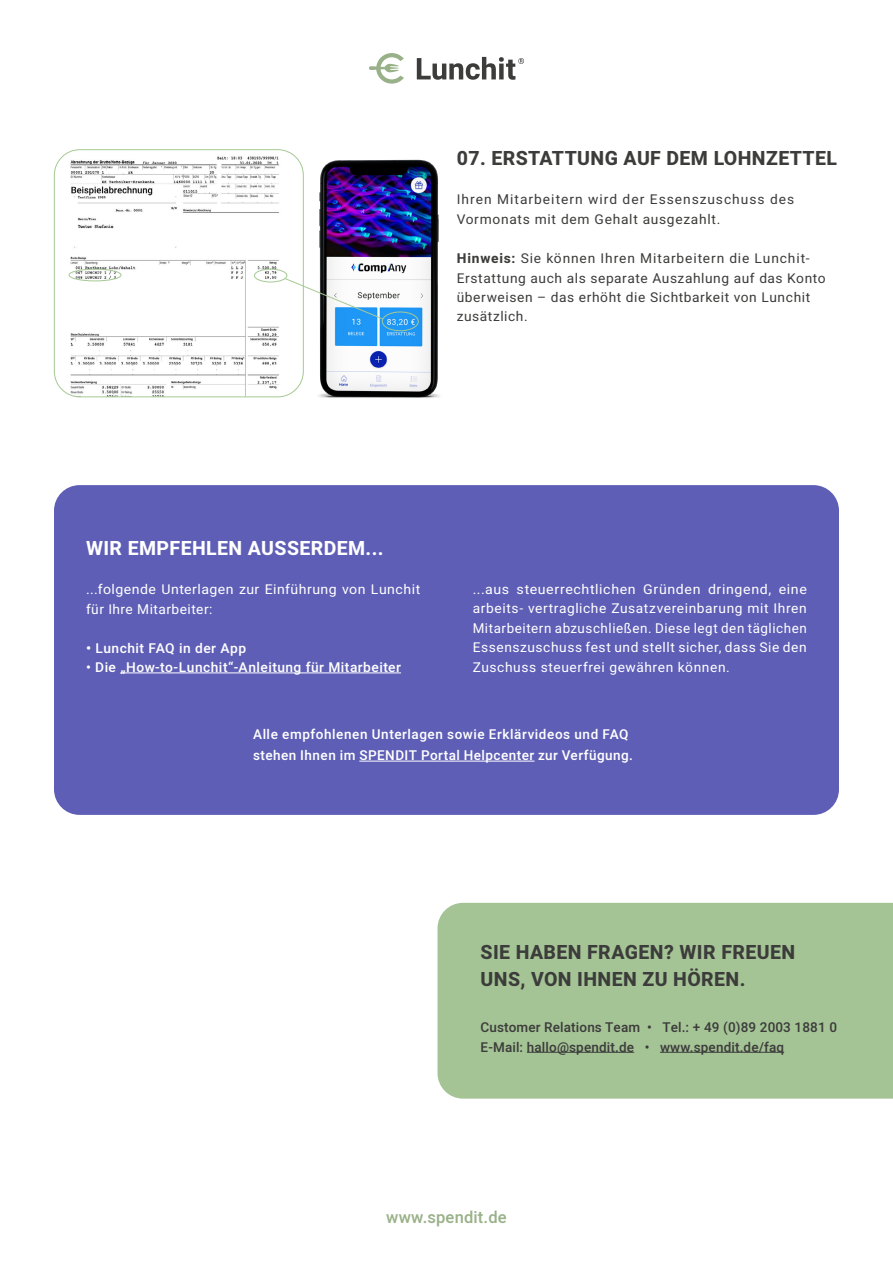
<style>
.page{position:relative;width:893px;height:1263px;background:#fff}
.page>*{position:absolute;margin:0;border:0;box-sizing:border-box;transform-origin:0 0}
.t1{font:800 19.5px/27px "Heebo";letter-spacing:.02em;color:#3c3c3b}
.t2{font:700 19.5px "Heebo";letter-spacing:.02em;color:#fff}
.t3{font:500 16.5px "Heebo";letter-spacing:.01em;color:#99b189}
.t4{font:13.5px/19.5px "Heebo";letter-spacing:.035em;color:#fff;scale:1.05 1}
.t5{font:500 13.5px/21px "Heebo";letter-spacing:.035em;color:#fff}
.t6{font:13.5px/19.5px "Heebo";letter-spacing:.05em;color:#3c3c3b}
.t7{font:500 13.5px/19.5px "Heebo";letter-spacing:.01em;color:#3c3c3b}
.t8{font:13.5px/19.5px "Heebo";letter-spacing:.07em;color:#3c3c3b}
.s1{font-weight:700}
.s2{font-weight:800}
</style>
<div class="page">
<svg style="left:369px;top:53px;width:35px;height:31px"></svg>
<svg style="left:417px;top:57px;width:107px;height:23px"></svg>
<div style="left:54px;top:485px;width:785px;height:330px;background:#5e5eb6;border-radius:26px"></div>
<div style="left:437px;top:903px;width:456px;height:196px;background:#a5c496"></div>
<hr style="left:527px;top:1052px;width:107px;height:1px;background:#3c3c3b">
<hr style="left:660px;top:1052px;width:124px;height:1px;background:#3c3c3b">
<hr style="left:120px;top:672px;width:281px;height:1px;background:#fff">
<img style="left:54px;top:151px;width:249px;height:246px">
<div style="left:54px;top:149px;width:250px;height:248px;border:1px solid #a5c994;border-radius:26px"></div>
<img style="left:319px;top:159px;width:121px;height:239px">
<div style="left:382px;top:312px;width:37px;height:19px;border:1px solid #a5c994;border-radius:50%"></div>
<div style="left:254px;top:269px;width:33px;height:13px;border:1px solid #a5c994;border-radius:50%"></div>
<div style="left:69px;top:269px;width:52px;height:12px;border:1px solid #a5c994;border-radius:50%"></div>
<svg style="left:284px;top:277px;width:100px;height:43px"></svg>
<hr style="left:359px;top:761px;width:175px;height:1px;background:#fff">
<h1 class="t1" style="left:457px;top:146px;width:382px">07. ERSTATTUNG AUF DEM LOHNZETTEL</h1>
<p class="t8" style="left:457px;top:190px;width:339px">Ihren Mitarbeitern wird der Essenszuschuss des<br>Vormonats mit dem Gehalt ausgezahlt.</p>
<p class="t6" style="left:457px;top:248px;width:370px"><span class="s1">Hinweis:</span> Sie können Ihren Mitarbeitern die Lunchit-Erstattung auch als separate Auszahlung auf das Konto überweisen – das erhöht die Sichtbarkeit von Lunchit zusätzlich.</p>
<h1 class="t2" style="left:86px;top:535px;width:299px">WIR EMPFEHLEN AUSSERDEM...</h1>
<p class="t4" style="left:86px;top:580px;width:320px">...folgende Unterlagen zur Einführung von Lunchit für Ihre Mitarbeiter:</p>
<p class="t5" style="left:86px;top:638px;width:162px"><span class="s2">•</span> Lunchit FAQ in der App</p>
<p class="t5" style="left:86px;top:657px;width:316px">• Die „How-to-Lunchit“-Anleitung für Mitarbeiter</p>
<p class="t4" style="left:473px;top:579px;width:320px;text-align:justify">...aus steuerrechtlichen Gründen dringend, eine arbeits- vertragliche Zusatzvereinbarung mit Ihren Mitarbeitern abzuschließen. Diese legt den täglichen Essenszuschuss fest und stellt sicher, dass Sie den Zuschuss steuerfrei gewähren können.</p>
<p class="t5" style="left:253px;top:724px;width:381px">Alle empfohlenen Unterlagen sowie Erklärvideos und FAQ stehen Ihnen im SPENDIT Portal Helpcenter zur Verfügung.</p>
<h1 class="t1" style="left:481px;top:939px;width:316px">SIE HABEN FRAGEN? WIR FREUEN<br>UNS, VON IHNEN ZU HÖREN.</h1>
<p class="t7" style="left:481px;top:1018px;width:358px">Customer Relations Team • Tel.: + 49 (0)89 2003 1881 0<br>E-Mail: hallo@spendit.de • www.spendit.de/faq</p>
<p class="t3" style="left:386px;top:1205px;width:122px">www.spendit.de</p>
</div>
